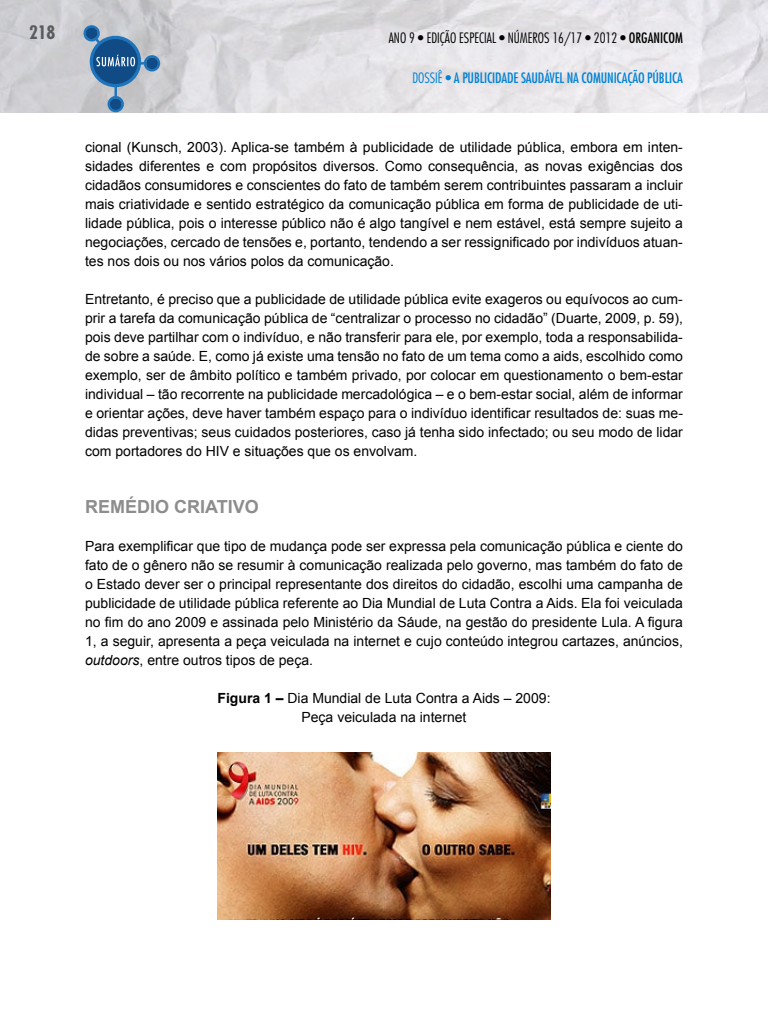
<style>
.page{position:relative;width:768px;height:1024px;background:#fff}
.page>*{position:absolute;margin:0;border:0;box-sizing:border-box;transform-origin:0 0}
.t1{font:700 18px "Arial";color:#8b8d8e}
.t2{font:700 condensed 18px "Futura Std";color:#5a5b5e}
.t3{font:14px/19px "Arial";color:#000;text-align:justify}
.t4{font:300 condensed 14px "Futura Std";color:#000}
.t5{font:condensed 14px "Futura Std";letter-spacing:-.01em;color:#0082d6}
.s1{font-weight:400}
.s2{font-weight:300}
.s3{font-style:italic}
.s4{font-weight:700}
</style>
<div class="page">
<img style="left:0;top:0;width:768px;height:113px">
<svg style="left:108px;top:86px;width:16px;height:26px"></svg>
<div style="left:90px;top:36px;width:51px;height:51px;background:#1e74bb;border-radius:50%"></div>
<div style="left:93px;top:39px;width:45px;height:45px;background:#114b86;border-radius:50%"></div>
<svg style="left:82px;top:24px;width:78px;height:48px"></svg>
<img style="left:217px;top:752px;width:334px;height:167px">
<p class="t2" style="left:29px;top:21px;width:28px">218</p>
<p class="t4" style="left:389px;top:29px;width:296px">ANO 9 • EDIÇÃO ESPECIAL • NÚMEROS 16/17 • 2012 • <span class="s1">ORGANICOM</span></p>
<p class="t5" style="left:412px;top:69px;width:263px"><span class="s2">DOSSIÊ •</span> A PUBLICI DADE SAUDÁVEL NA COMUNICAÇÃO PÚBLICA</p>
<p class="t3" style="left:85px;top:138px;width:599px">cional (Kunsch, 2003). Aplica-se também à publicidade de utilidade pública, embora em inten&shy;sidades diferentes e com propósitos diversos. Como consequência, as novas exigências dos cidadãos consumidores e conscientes do fato de também serem contribuintes passaram a incluir mais criatividade e sentido estratégico da comunicação pública em forma de publicidade de uti&shy;lidade pública, pois o interesse público não é algo tangível e nem estável, está sempre sujeito a negociações, cercado de tensões e, portanto, tendendo a ser ressignificado por indivíduos atuan&shy;tes nos dois ou nos vários polos da comunicação.</p>
<p class="t3" style="left:85px;top:289px;width:599px">Entretanto, é preciso que a publicidade de utilidade pública evite exageros ou equívocos ao cum&shy;prir a tarefa da comunicação pública de “centralizar o processo no cidadão” (Duarte, 2009, p. 59), pois deve partilhar com o indivíduo, e não transferir para ele, por exemplo, toda a responsabilida&shy;de sobre a saúde. E, como já existe uma tensão no fato de um tema como a aids, escolhido como exemplo, ser de âmbito político e também privado, por colocar em questionamento o bem-estar individual – tão recorrente na publicidade mercadológica – e o bem-estar social, além de informar e orientar ações, deve haver também espaço para o indivíduo identificar resultados de: suas me&shy;didas preventivas; seus cuidados posteriores, caso já tenha sido infectado; ou seu modo de lidar com portadores do HIV e situações que os envolvam.</p>
<p class="t1" style="left:85px;top:494px;width:175px">REMÉDIO CRIATIVO</p>
<p class="t3" style="left:85px;top:537px;width:599px">Para exemplificar que tipo de mudança pode ser expressa pela comunicação pública e ciente do fato de o gênero não se resumir à comunicação realizada pelo governo, mas também do fato de o Estado dever ser o principal representante dos direitos do cidadão, escolhi uma campanha de publicidade de utilidade pública referente ao Dia Mundial de Luta Contra a Aids. Ela foi veiculada no fim do ano 2009 e assinada pelo Ministério da Sáude, na gestão do presidente Lula. A figura 1, a seguir, apresenta a peça veiculada na internet e cujo conteúdo integrou cartazes, anúncios, <span class="s3">outdoors</span>, entre outros tipos de peça.</p>
<p class="t3" style="left:218px;top:688px;width:335px;text-align:center"><span class="s4">Figura 1 –</span> Dia Mundial de Luta Contra a Aids – 2009:<br>Peça veiculada na internet</p>
</div>
